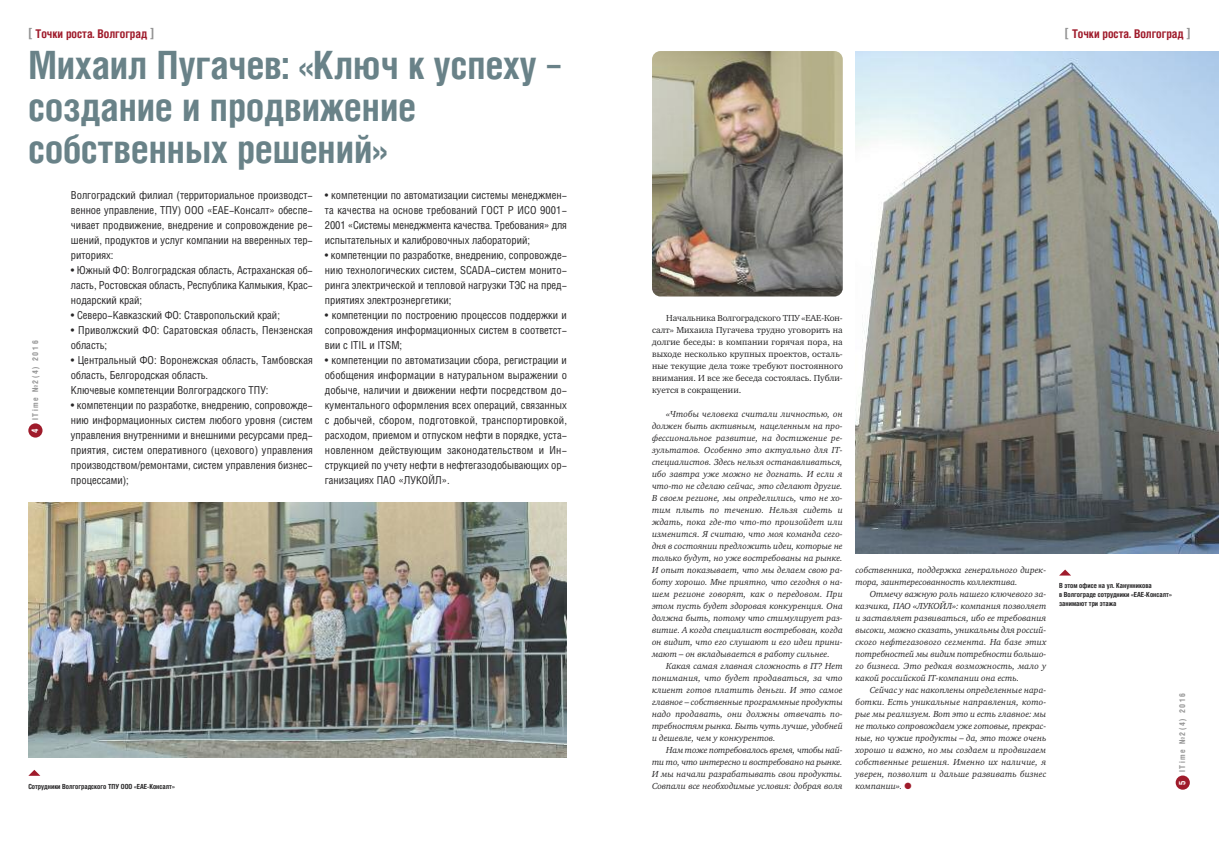
<style>
.page{position:relative;width:1219px;height:842px;background:#fff}
.page>*{position:absolute;margin:0;border:0;box-sizing:border-box;transform-origin:0 0}
.t1{font:700 39px/42px "Helios Cond";color:#698288}
.t2{font:700 12px "Helios Cond";color:#9f1b2b}
.t3{font:11px/15px "Helios Cond";color:#272627;text-align:justify}
.t4{font:italic 9px/12px "Charter C";color:#272627;text-align:justify}
.t5{font:9px/12px "Charter C";color:#272627;text-align:justify}
.t6{font:700 8px "Helios Cond";letter-spacing:.2em;color:#939393}
.t7{font:700 7px/9px "Helios Cond";color:#272627}
.s1{font-size:14px;color:#939393}
.s2{font-size:9px;color:#fff}
.s3{color:#9f1b2b}
</style>
<div class="page">
<img style="left:855px;top:51px;width:364px;height:502px">
<div style="left:1176px;top:775px;width:14px;height:15px;background:#9f1b2b;border-radius:50%"></div>
<div style="left:28px;top:423px;width:15px;height:15px;background:#9f1b2b;border-radius:50%"></div>
<img style="left:28px;top:503px;width:539px;height:255px">
<img style="left:652px;top:51px;width:191px;height:245px;border-radius:9px">
<svg style="left:1059px;top:569px;width:12px;height:6px"></svg>
<svg style="left:28px;top:770px;width:12px;height:6px"></svg>
<h2 class="t2" style="left:28px;top:30px;width:127px"><span class="s1">[</span> Точки роста. Волгоград <span class="s1">]</span></h2>
<h1 class="t1" style="left:28px;top:47px;width:535px">Михаил Пугачев: «Ключ к успеху – создание и продвижение собственных решений»</h1>
<p class="t3" style="left:71px;top:189px;width:244px">Волгоградский филиал (территориальное производст&shy;венное управление, ТПУ) ООО «ЕАЕ-Консалт» обеспе&shy;чивает продвижение, внедрение и сопровождение ре&shy;шений, продуктов и услуг компании на вверенных тер&shy;риториях:</p>
<p class="t3" style="left:71px;top:264px;width:244px">• Южный ФО: Волгоградская область, Астраханская об&shy;ласть, Ростовская область, Республика Калмыкия, Крас&shy;нодарский край;</p>
<p class="t3" style="left:71px;top:309px;width:211px">• Северо-Кавказский ФО: Ставропольский край;</p>
<p class="t3" style="left:71px;top:324px;width:244px">• Приволжский ФО: Саратовская область, Пензенская область;</p>
<p class="t3" style="left:71px;top:354px;width:244px;text-align:left">• Центральный ФО: Воронежская область, Тамбовская область, Белгородская область.<br>Ключевые компетенции Волгоградского ТПУ:</p>
<p class="t3" style="left:71px;top:399px;width:244px">• компетенции по разработке, внедрению, сопровожде&shy;нию информационных систем любого уровня (систем управления внутренними и внешними ресурсами пред&shy;приятия, систем оперативного (цехового) управления производством/ремонтами, систем управления бизнес&shy;процессами);</p>
<p class="t3" style="left:325px;top:189px;width:244px">• компетенции по автоматизации системы менеджмен&shy;та качества на основе требований ГОСТ Р ИСО 9001- 2001 «Системы менеджмента качества. Требования» для испытательных и калибровочных лабораторий;</p>
<p class="t3" style="left:325px;top:249px;width:244px">• компетенции по разработке, внедрению, сопровожде&shy;нию технологических систем, SCADA-систем монито&shy;ринга электрической и тепловой нагрузки ТЭС на пред&shy;приятиях электроэнергетики;</p>
<p class="t3" style="left:325px;top:309px;width:244px">• компетенции по построению процессов поддержки и сопровождения информационных систем в соответст&shy;вии с ITIL и ITSM;</p>
<p class="t3" style="left:325px;top:354px;width:244px">• компетенции по автоматизации сбора, регистрации и обобщения информации в натуральном выражении о добыче, наличии и движении нефти посредством до&shy;кументального оформления всех операций, связанных с добычей, сбором, подготовкой, транспортировкой, расходом, приемом и отпуском нефти в порядке, уста&shy;новленном действующим законодательством и Ин&shy;струкцией по учету нефти в нефтегазодобывающих ор&shy;ганизациях ПАО «ЛУКОЙЛ».</p>
<p class="t6" style="left:32px;top:433px;width:93px;rotate:-90deg"><span class="s2">4</span> ITime №2(4) 2016</p>
<p class="t7" style="left:28px;top:782px;width:148px">Сотрудники Волгоградского ТПУ ООО «ЕАЕ-Консалт»</p>
<h2 class="t2" style="left:1065px;top:30px;width:127px"><span class="s1">[</span> Точки роста. Волгоград <span class="s1">]</span></h2>
<p class="t5" style="left:652px;top:313px;width:192px;text-indent:14px">Начальника Волгоградского ТПУ «ЕАЕ-Кон&shy;салт» Михаила Пугачева трудно уговорить на долгие беседы: в компании горячая пора, на выходе несколько крупных проектов, осталь&shy;ные текущие дела тоже требуют постоянного внимания. И все же беседа состоялась. Публи&shy;куется в сокращении.</p>
<p class="t4" style="left:652px;top:409px;width:192px;text-indent:14px">«Чтобы человека считали личностью, он должен быть активным, нацеленным на про&shy;фессиональное развитие, на достижение ре&shy;зультатов. Особенно это актуально для IT&shy;специалистов. Здесь нельзя останавливаться, ибо завтра уже можно не догнать. И если я что-то не сделаю сейчас, это сделают другие.<br>В своем регионе, мы определились, что не хо&shy;тим плыть по течению. Нельзя сидеть и ждать, пока где-то что-то произойдет или изменится. Я считаю, что моя команда сего&shy;дня в состоянии предложить идеи, которые не только будут, но уже востребованы на рынке.<br>И опыт показывает, что мы делаем свою ра&shy;боту хорошо. Мне приятно, что сегодня о на&shy;шем регионе говорят, как о передовом. При этом пусть будет здоровая конкуренция. Она должна быть, потому что стимулирует раз&shy;витие. А когда специалист востребован, когда он видит, что его слушают и его идеи прини&shy;мают – он вкладывается в работу сильнее.</p>
<p class="t4" style="left:652px;top:661px;width:192px;text-indent:14px">Какая самая главная сложность в IT? Нет понимания, что будет продаваться, за что клиент готов платить деньги. И это самое главное – собственные программные продукты надо продавать, они должны отвечать по&shy;требностям рынка. Быть чуть лучше, удобней и дешевле, чем у конкурентов.</p>
<p class="t4" style="left:652px;top:745px;width:192px;text-indent:14px">Нам тоже потребовалось время, чтобы най&shy;ти то, что интересно и востребовано на рынке.<br>И мы начали разрабатывать свои продукты.<br>Совпали все необходимые условия: добрая воля</p>
<p class="t4" style="left:855px;top:565px;width:192px">собственника, поддержка генерального дирек&shy;тора, заинтересованность коллектива.</p>
<p class="t4" style="left:855px;top:589px;width:192px;text-indent:14px">Отмечу важную роль нашего ключевого за&shy;казчика, ПАО «ЛУКОЙЛ»: компания позволяет и заставляет развиваться, ибо ее требования высоки, можно сказать, уникальны для россий&shy;ского нефтегазового сегмента. На базе этих потребностей мы видим потребности большо&shy;го бизнеса. Это редкая возможность, мало у какой российской IT-компании она есть.</p>
<p class="t4" style="left:855px;top:685px;width:192px;text-indent:14px">Сейчас у нас накоплены определенные нара&shy;ботки. Есть уникальные направления, кото&shy;рые мы реализуем. Вот это и есть главное: мы не только сопровождаем уже готовые, прекрас&shy;ные, но чужие продукты – да, это тоже очень хорошо и важно, но мы создаем и продвигаем собственные решения. Именно их наличие, я уверен, позволит и дальше развивать бизнес компании». <span class="s3">●</span></p>
<p class="t7" style="left:1059px;top:582px;width:114px">В этом офисе на ул. Канунникова<br>в Волгограде сотрудники «ЕАЕ-Консалт» занимают три этажа</p>
<p class="t6" style="left:1179px;top:785px;width:93px;rotate:-90deg"><span class="s2">5</span> ITime №2(4) 2016</p>
</div>
